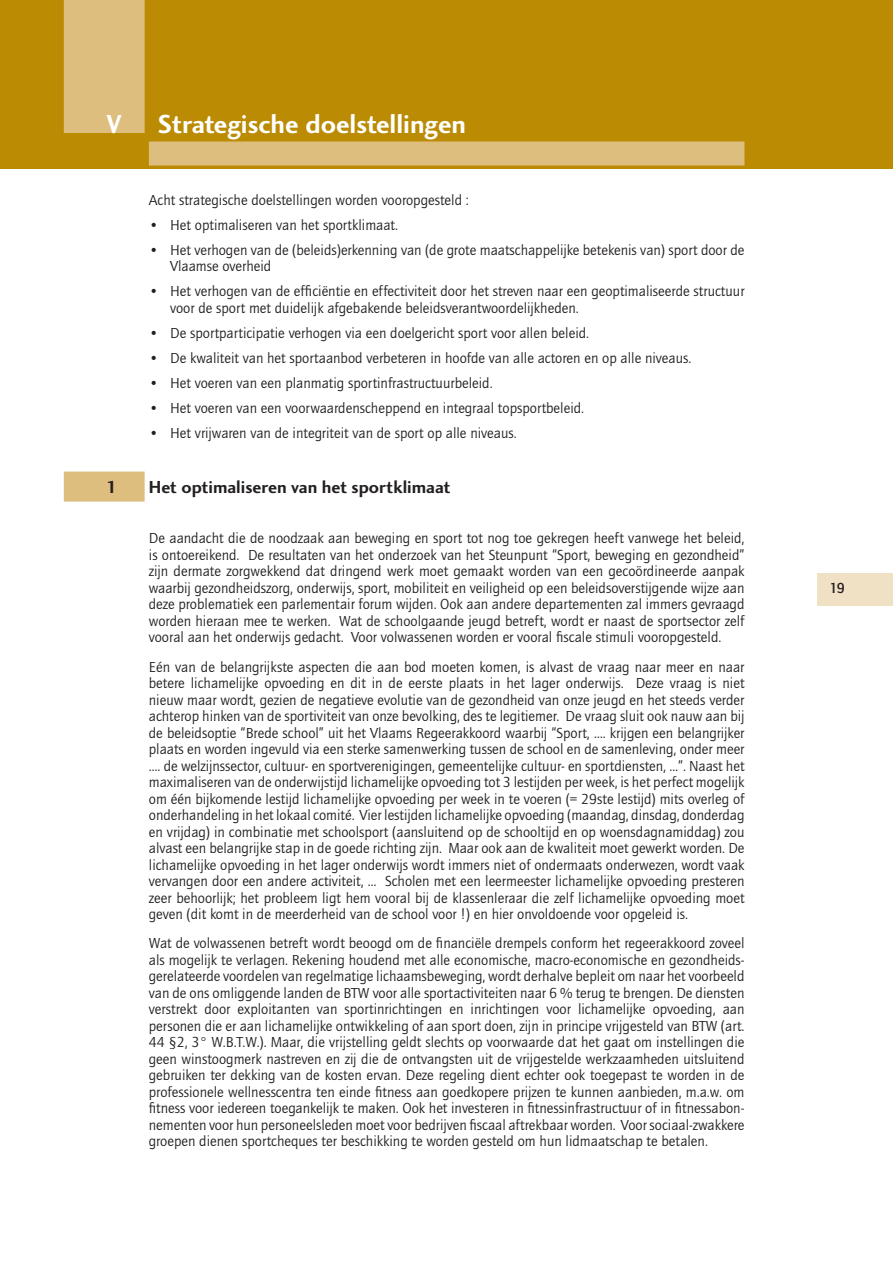
<style>
.page{position:relative;width:893px;height:1263px;background:#fff}
.page>*{position:absolute;margin:0;border:0;box-sizing:border-box;transform-origin:0 0}
.t1{font:27px "Charlotte Sans Bold Plain";color:#fff}
.t2{font:18px "Charlotte Sans Bold Plain";color:#231f1f}
.t3{font:15px/16.5px "Quay Sans";color:#231f1f;text-align:justify}
.t4{font:500 15px "Quay Sans";color:#231f1f}
</style>
<div class="page">
<div style="left:816px;top:573px;width:76px;height:33px;background:#f0e0c4"></div>
<div style="left:0;top:0;width:892px;height:169px;background:#bb8c03"></div>
<div style="left:64px;top:0;width:81px;height:133px;background:#debe7e"></div>
<div style="left:149px;top:142px;width:595px;height:24px;background:#debe7e"></div>
<div style="left:64px;top:472px;width:81px;height:30px;background:#debe7e"></div>
<h1 class="t1" style="left:106px;top:114px;width:17px">V</h1>
<h1 class="t1" style="left:157px;top:114px;width:310px">Strategische doelstellingen</h1>
<p class="t3" style="left:149px;top:193px;width:321px">Acht strategische doelstellingen worden vooropgesteld :</p>
<p class="t3" style="left:149px;top:218px;width:250px">• Het optimaliseren van het sportklimaat.</p>
<p class="t3" style="left:170px;top:243px;width:575px;text-indent:-21px">• Het verhogen van de (beleids)erkenning van (de grote maatschappelijke betekenis van) sport door de<br>Vlaamse overheid</p>
<p class="t3" style="left:170px;top:284px;width:576px;text-indent:-21px">• Het verhogen van de efficiëntie en effectiviteit door het streven naar een geoptimaliseerde structuur voor de sport met duidelijk afgebakende beleidsverantwoordelijkheden.</p>
<p class="t3" style="left:149px;top:326px;width:442px">• De sportparticipatie verhogen via een doelgericht sport voor allen beleid.</p>
<p class="t3" style="left:149px;top:351px;width:544px">• De kwaliteit van het sportaanbod verbeteren in hoofde van alle actoren en op alle niveaus.</p>
<p class="t3" style="left:149px;top:376px;width:345px">• Het voeren van een planmatig sportinfrastructuurbeleid.</p>
<p class="t3" style="left:149px;top:401px;width:437px">• Het voeren van een voorwaardenscheppend en integraal topsportbeleid.</p>
<p class="t3" style="left:149px;top:426px;width:369px">• Het vrijwaren van de integriteit van de sport op alle niveaus.</p>
<p class="t2" style="left:106px;top:480px;width:12px">1</p>
<p class="t2" style="left:149px;top:480px;width:303px">Het optimaliseren van het sportklimaat</p>
<p class="t3" style="left:149px;top:531px;width:597px">De aandacht die de noodzaak aan beweging en sport tot nog toe gekregen heeft vanwege het beleid, is ontoereikend. De resultaten van het onderzoek van het Steunpunt “Sport, beweging en gezondheid” zijn dermate zorgwekkend dat dringend werk moet gemaakt worden van een gecoördineerde aanpak waarbij gezondheidszorg, onderwijs, sport, mobiliteit en veiligheid op een beleidsoverstijgende wijze aan deze problematiek een parlementair forum wijden. Ook aan andere departementen zal immers gevraagd worden hieraan mee te werken. Wat de schoolgaande jeugd betreft, wordt er naast de sportsector zelf vooral aan het onderwijs gedacht. Voor volwassenen worden er vooral fiscale stimuli vooropgesteld.</p>
<p class="t3" style="left:149px;top:660px;width:597px">Eén van de belangrijkste aspecten die aan bod moeten komen, is alvast de vraag naar meer en naar betere lichamelijke opvoeding en dit in de eerste plaats in het lager onderwijs. Deze vraag is niet nieuw maar wordt, gezien de negatieve evolutie van de gezondheid van onze jeugd en het steeds verder achterop hinken van de sportiviteit van onze bevolking, des te legitiemer. De vraag sluit ook nauw aan bij de beleidsoptie “Brede school” uit het Vlaams Regeerakkoord waarbij “Sport, …. krijgen een belangrijker plaats en worden ingevuld via een sterke samenwerking tussen de school en de samenleving, onder meer …. de welzijnssector, cultuur- en sportverenigingen, gemeentelijke cultuur- en sportdiensten, …”. Naast het maximaliseren van de onderwijstijd lichamelijke opvoeding tot 3 lestijden per week, is het perfect mogelijk om één bijkomende lestijd lichamelijke opvoeding per week in te voeren (= 29ste lestijd) mits overleg of onderhandeling in het lokaal comité. Vier lestijden lichamelijke opvoeding (maandag, dinsdag, donderdag en vrijdag) in combinatie met schoolsport (aansluitend op de schooltijd en op woensdagnamiddag) zou alvast een belangrijke stap in de goede richting zijn. Maar ook aan de kwaliteit moet gewerkt worden. De lichamelijke opvoeding in het lager onderwijs wordt immers niet of ondermaats onderwezen, wordt vaak vervangen door een andere activiteit, … Scholen met een leermeester lichamelijke opvoeding presteren zeer behoorlijk; het probleem ligt hem vooral bij de klassenleraar die zelf lichamelijke opvoeding moet geven (dit komt in de meerderheid van de school voor !) en hier onvoldoende voor opgeleid is.</p>
<p class="t3" style="left:149px;top:937px;width:597px">Wat de volwassenen betreft wordt beoogd om de financiële drempels conform het regeerakkoord zoveel als mogelijk te verlagen. Rekening houdend met alle economische, macro-economische en gezondheids&shy;gerelateerde voordelen van regelmatige lichaamsbeweging, wordt derhalve bepleit om naar het voorbeeld van de ons omliggende landen de BTW voor alle sportactiviteiten naar 6 % terug te brengen. De diensten verstrekt door exploitanten van sportinrichtingen en inrichtingen voor lichamelijke opvoeding, aan personen die er aan lichamelijke ontwikkeling of aan sport doen, zijn in principe vrijgesteld van BTW (art.<br>44 §2, 3° W.B.T.W.). Maar, die vrijstelling geldt slechts op voorwaarde dat het gaat om instellingen die geen winstoogmerk nastreven en zij die de ontvangsten uit de vrijgestelde werkzaamheden uitsluitend gebruiken ter dekking van de kosten ervan. Deze regeling dient echter ook toegepast te worden in de professionele wellnesscentra ten einde fitness aan goedkopere prijzen te kunnen aanbieden, m.a.w. om fitness voor iedereen toegankelijk te maken. Ook het investeren in fitnessinfrastructuur of in fitnessabon&shy;nementen voor hun personeelsleden moet voor bedrijven fiscaal aftrekbaar worden. Voor sociaal-zwakkere groepen dienen sportcheques ter beschikking te worden gesteld om hun lidmaatschap te betalen.</p>
<p class="t4" style="left:829px;top:583px;width:17px">19</p>
</div>
